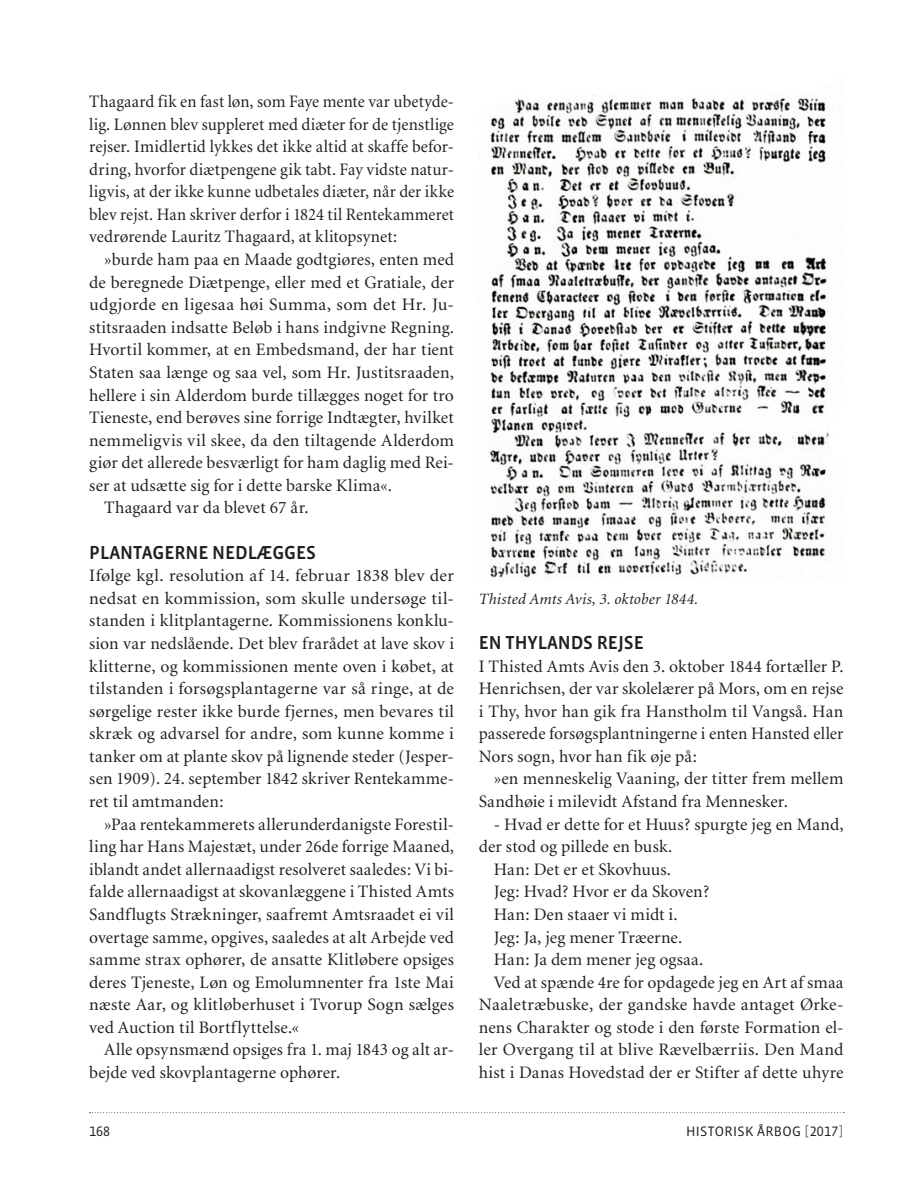
<style>
.page{position:relative;width:918px;height:1191px;background:#fff}
.page>*{position:absolute;margin:0;border:0;box-sizing:border-box;transform-origin:0 0}
.Mellemrubrik{font:500 19.25px "Vista Sans OT";letter-spacing:-.005em;color:#231f20}
.Brødtekst_m__indryk{font:17.5px/22.6px "Minion";letter-spacing:.005em;color:#231f20;text-align:justify}
.Brødtekst_u__indryk{font:17.5px/22.6px "Minion";letter-spacing:.005em;color:#231f20;text-align:justify}
.Brødtekst_u__indryk-2{font:17.5px/22.6px "Minion";letter-spacing:.005em;color:#231f20;text-align:justify;scale:.96 1}
.Billedtekst{font:italic 15.75px "Minion";letter-spacing:.015em;color:#231f20}
.t1{font:14px "Vista Sans OT";letter-spacing:.025em;color:#231f20}
.s1{color:#6c6d70}
</style>
<div class="page">
<img style="left:489px;top:95px;width:340px;height:483px">
<svg style="left:90px;top:1112px;width:754px;height:1px"></svg>
<p class="Brødtekst_u__indryk-2" style="left:89px;top:91px;width:381px">Thagaard fik en fast løn, som Faye mente var ubetyde&shy;lig. Lønnen blev suppleret med diæter for de tjenstlige rejser. Imidlertid lykkes det ikke altid at skaffe befor&shy;dring, hvorfor diætpengene gik tabt. Fay vidste natur&shy;ligvis, at der ikke kunne udbetales diæter, når der ikke blev rejst. Han skriver derfor i 1824 til Rentekammeret vedrørende Lauritz Thagaard, at klitopsynet:</p>
<p class="Brødtekst_m__indryk" style="left:89px;top:249px;width:366px;text-indent:15px">»burde ham paa en Maade godtgiøres, enten med de beregnede Diætpenge, eller med et Gratiale, der udgjorde en ligesaa høi Summa, som det Hr. Ju&shy;stitsraaden indsatte Beløb i hans indgivne Regning.<br>Hvortil kommer, at en Embedsmand, der har tient Staten saa længe og saa vel, som Hr. Justitsraaden, hellere i sin Alderdom burde tillægges noget for tro Tieneste, end berøves sine forrige Indtægter, hvilket nemmeligvis vil skee, da den tiltagende Alderdom giør det allerede besværligt for ham daglig med Rei&shy;ser at udsætte sig for i dette barske Klima«.</p>
<p class="Brødtekst_m__indryk" style="left:104px;top:497px;width:206px">Thagaard var da blevet 67 år.</p>
<p class="Mellemrubrik" style="left:89px;top:542px;width:228px">PLANTAGERNE NEDLÆGGES</p>
<p class="Brødtekst_u__indryk" style="left:89px;top:565px;width:366px">Ifølge kgl. resolution af 14. februar 1838 blev der nedsat en kommission, som skulle undersøge til&shy;standen i klitplantagerne. Kommissionens konklu&shy;sion var nedslående. Det blev frarådet at lave skov i klitterne, og kommissionen mente oven i købet, at tilstanden i forsøgsplantagerne var så ringe, at de sørgelige rester ikke burde fjernes, men bevares til skræk og advarsel for andre, som kunne komme i tanker om at plante skov på lignende steder (Jesper&shy;sen 1909). 24. september 1842 skriver Rentekamme&shy;ret til amtmanden:</p>
<p class="Brødtekst_m__indryk" style="left:89px;top:813px;width:366px;text-indent:15px">»Paa rentekammerets allerunderdanigste Forestil&shy;ling har Hans Majestæt, under 26de forrige Maaned, iblandt andet allernaadigst resolveret saaledes: Vi bi&shy;falde allernaadigst at skovanlæggene i Thisted Amts Sandflugts Strækninger, saafremt Amtsraadet ei vil overtage samme, opgives, saaledes at alt Arbejde ved samme strax ophører, de ansatte Klitløbere opsiges deres Tjeneste, Løn og Emolumnenter fra 1ste Mai næste Aar, og klitløberhuset i Tvorup Sogn sælges ved Auction til Bortflyttelse.«</p>
<p class="Brødtekst_m__indryk" style="left:89px;top:1039px;width:366px;text-indent:15px">Alle opsynsmænd opsiges fra 1. maj 1843 og alt ar&shy;bejde ved skovplantagerne ophører.</p>
<p class="Billedtekst" style="left:479px;top:591px;width:221px">Thisted Amts Avis, 3. oktober 1844.</p>
<p class="Mellemrubrik" style="left:479px;top:632px;width:167px">EN THYLANDS REJSE</p>
<p class="Brødtekst_u__indryk" style="left:479px;top:655px;width:366px">I Thisted Amts Avis den 3. oktober 1844 fortæller P.<br>Henrichsen, der var skolelærer på Mors, om en rejse i Thy, hvor han gik fra Hanstholm til Vangså. Han passerede forsøgsplantningerne i enten Hansted eller Nors sogn, hvor han fik øje på:</p>
<p class="Brødtekst_m__indryk" style="left:479px;top:768px;width:366px;text-indent:15px">»en menneskelig Vaaning, der titter frem mellem<br>Sandhøie i milevidt Afstand fra Mennesker.</p>
<p class="Brødtekst_m__indryk" style="left:479px;top:813px;width:366px;text-indent:15px">- Hvad er dette for et Huus? spurgte jeg en Mand, der stod og pillede en busk.</p>
<p class="Brødtekst_m__indryk" style="left:494px;top:858px;width:179px">Han: Det er et Skovhuus.</p>
<p class="Brødtekst_m__indryk" style="left:494px;top:881px;width:217px">Jeg: Hvad? Hvor er da Skoven?</p>
<p class="Brødtekst_m__indryk" style="left:494px;top:903px;width:185px">Han: Den staaer vi midt i.</p>
<p class="Brødtekst_m__indryk" style="left:494px;top:926px;width:190px">Jeg: Ja, jeg mener Træerne.</p>
<p class="Brødtekst_m__indryk" style="left:494px;top:949px;width:211px">Han: Ja dem mener jeg ogsaa.</p>
<p class="Brødtekst_m__indryk" style="left:479px;top:971px;width:366px;text-indent:15px">Ved at spænde 4re for opdagede jeg en Art af smaa Naaletræbuske, der gandske havde antaget Ørke&shy;nens Charakter og stode i den første Formation el&shy;ler Overgang til at blive Rævelbærriis. Den Mand hist i Danas Hovedstad der er Stifter af dette uhyre</p>
<p class="t1" style="left:89px;top:1124px;width:22px">168</p>
<p class="t1" style="left:686px;top:1124px;width:159px">HISTORISK ÅRBOG <span class="s1">[</span>2017<span class="s1">]</span></p>
</div>
